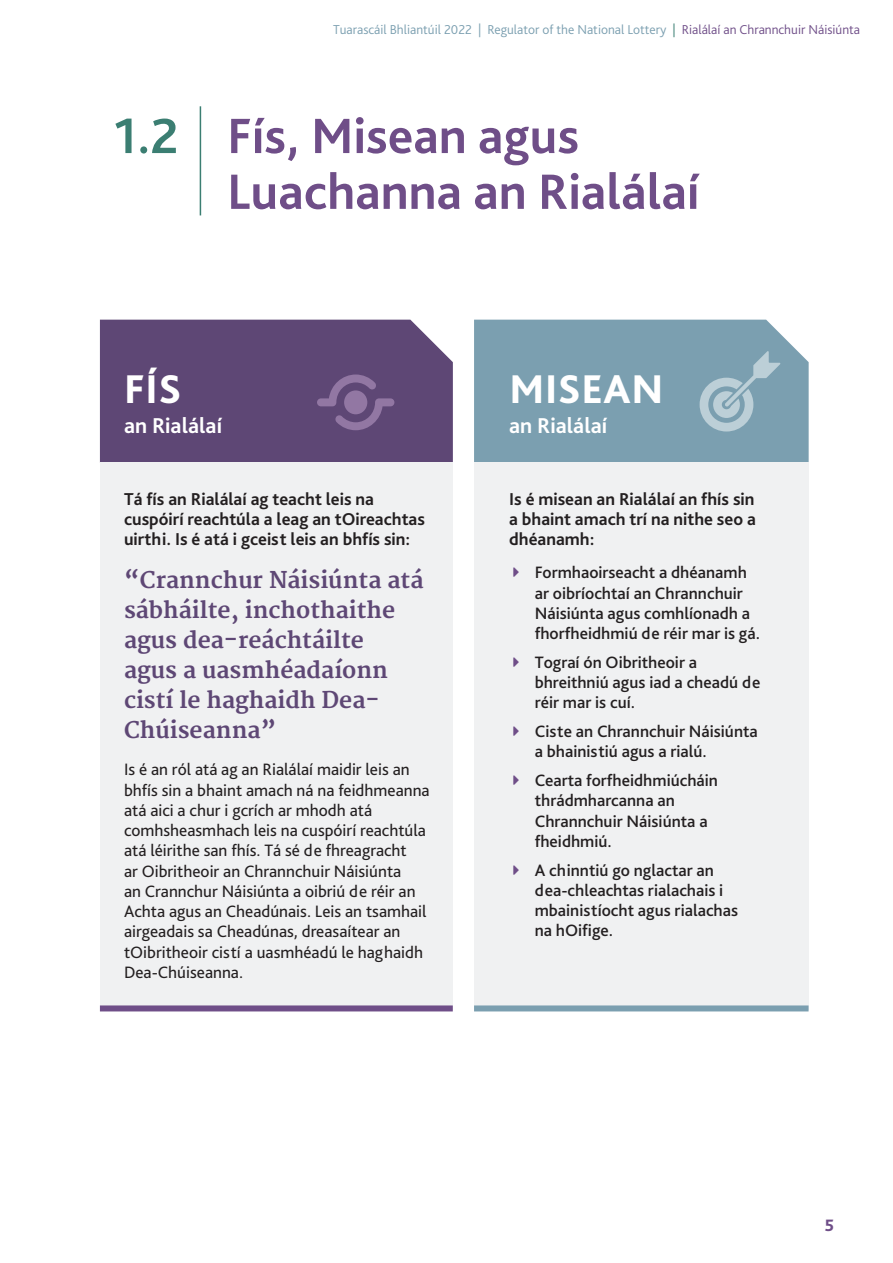
<style>
.page{position:relative;width:893px;height:1263px;background:#fff}
.page>*{position:absolute;margin:0;border:0;box-sizing:border-box;transform-origin:0 0}
.t1{font:700 51.9px/55.8px "Bliss Pro";color:#6f4e88}
.t2{font:700 51.9px "Bliss Pro";color:#3b7e72}
.t3{font:800 42px "Bliss Pro";letter-spacing:.015em;color:#fff}
.t4{font:700 22.5px/30px "Merriweather";color:#5e4775}
.t5{font:700 22.5px "Bliss Pro";color:#fff}
.t6{font:700 18px/20.2px "Bliss Pro";color:#231f20;text-align:justify}
.t7{font:17.25px/20.2px "Bliss Pro";color:#231f20}
.t8{font:500 17.25px/20.2px "Bliss Pro";color:#231f20}
.t9{font:800 17.25px "Bliss Pro";color:#6f4e88}
.t10{font:300 13.5px "Bliss Pro";color:#7b9fb0}
.s1{color:#3b7e72}
.s2{color:#6f4e88}
</style>
<div class="page">
<div style="left:100px;top:320px;width:353px;height:143px;background:#5e4775"></div>
<div style="left:474px;top:320px;width:335px;height:143px;background:#7b9fb0"></div>
<div style="left:100px;top:463px;width:353px;height:547px;background:#f0f1f2"></div>
<div style="left:474px;top:463px;width:335px;height:547px;background:#f0f1f2"></div>
<div style="left:100px;top:1005px;width:353px;height:6px;background:#6f4e88"></div>
<div style="left:474px;top:1005px;width:335px;height:6px;background:#7b9fb0"></div>
<svg style="left:700px;top:351px;width:81px;height:80px;background:#90aebc"></svg>
<svg style="left:317px;top:374px;width:77px;height:56px;background:#6d5582"></svg>
<div style="left:344px;top:390px;width:23px;height:24px;background:#9277a3;border-radius:50%"></div>
<hr style="left:200px;top:106px;width:1px;height:109px;background:#3b7e72">
<h1 class="t2" style="left:114px;top:104px;width:66px">1.2</h1>
<p class="t10" style="left:333px;top:21px;width:528px">Tuarascáil Bhliantúil 2022 | Regulator of the National Lottery <span class="s1">|</span> <span class="s2">Rialálaí an Chrannchuir Náisiúnta</span></p>
<h1 class="t1" style="left:227px;top:107px;width:474px">Fís, Misean agus<br>Luachanna an Rialálaí</h1>
<h2 class="t3" style="left:124px;top:363px;width:59px">FÍS</h2>
<h3 class="t5" style="left:124px;top:412px;width:100px">an Rialálaí</h3>
<h2 class="t3" style="left:509px;top:363px;width:155px">MISEAN</h2>
<h3 class="t5" style="left:509px;top:412px;width:100px">an Rialálaí</h3>
<p class="t6" style="left:124px;top:488px;width:302px;text-align:left">Tá fís an Rialálaí ag teacht leis na cuspóirí reachtúla a leag an tOireachtas uirthi. Is é atá i gceist leis an bhfís sin:</p>
<h3 class="t4" style="left:124px;top:566px;width:301px">“Crannchur Náisiúnta atá sábháilte, inchothaithe agus dea-reáchtáilte<br>agus a uasmhéadaíonn cistí le haghaidh Dea-<br>Chúiseanna”</h3>
<p class="t7" style="left:124px;top:759px;width:307px">Is é an ról atá ag an Rialálaí maidir leis an bhfís sin a bhaint amach ná na feidhmeanna atá aici a chur i gcrích ar mhodh atá comhsheasmhach leis na cuspóirí reachtúla atá léirithe san fhís. Tá sé de fhreagracht<br>ar Oibritheoir an Chrannchuir Náisiúnta<br>an Crannchur Náisiúnta a oibriú de réir an Achta agus an Cheadúnais. Leis an tsamhail airgeadais sa Cheadúnas, dreasaítear an tOibritheoir cistí a uasmhéadú le haghaidh Dea-Chúiseanna.</p>
<p class="t6" style="left:509px;top:488px;width:248px">Is é misean an Rialálaí an fhís sin a bhaint amach trí na nithe seo a dhéanamh:</p>
<p class="t8" style="left:535px;top:562px;width:227px">Formhaoirseacht a dhéanamh ar oibríochtaí an Chrannchuir<br>Náisiúnta agus comhlíonadh a fhorfheidhmiú de réir mar is gá.</p>
<p class="t8" style="left:535px;top:651px;width:227px">Tograí ón Oibritheoir a bhreithniú agus iad a cheadú de réir mar is cuí.</p>
<p class="t8" style="left:535px;top:721px;width:225px">Ciste an Chrannchuir Náisiúnta a bhainistiú agus a rialú.</p>
<p class="t8" style="left:535px;top:770px;width:185px">Cearta forfheidhmiúcháin thrádmharcanna an<br>Chrannchuir Náisiúnta a fheidhmiú.</p>
<p class="t8" style="left:535px;top:859px;width:205px">A chinntiú go nglactar an dea-chleachtas rialachais i mbainistíocht agus rialachas na hOifige.</p>
<p class="t9" style="left:825px;top:1214px;width:11px">5</p>
</div>
